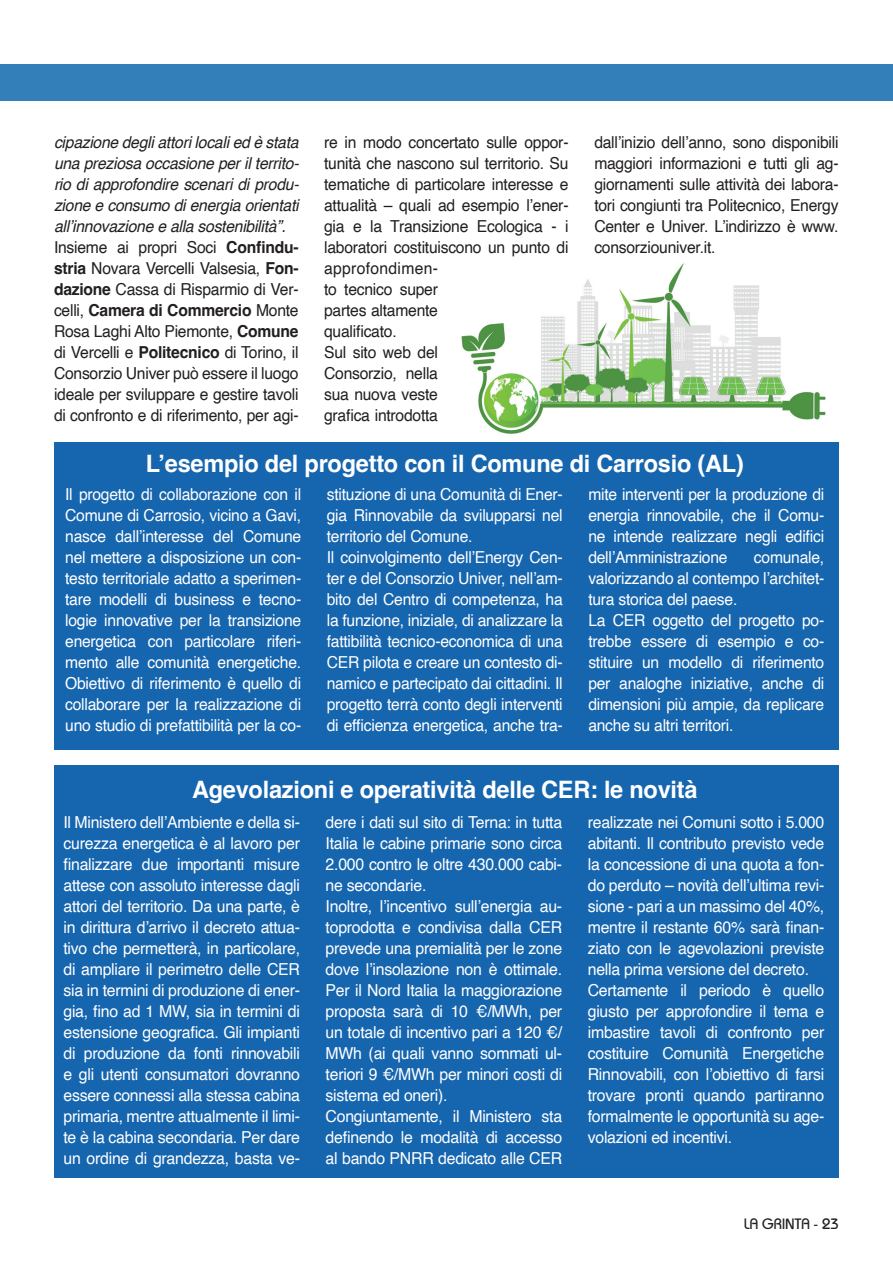
<style>
.page{position:relative;width:893px;height:1263px;background:#fff}
.page>*{position:absolute;margin:0;border:0;box-sizing:border-box;transform-origin:0 0}
.t1{font:700 24px "Helvetica";letter-spacing:-.01em;color:#fff}
.t2{font:16.5px/21px "Helvetica";letter-spacing:-.015em;color:#fff;text-align:justify;scale:.96 1}
.t3{font:16.5px/21px "Helvetica";letter-spacing:-.015em;color:#fff;text-align:justify;scale:.95 1}
.t4{font:16.5px/21px "Helvetica";letter-spacing:-.015em;color:#231f20;text-align:justify;scale:.95 1}
.t5{font:italic 16.5px/21px "Helvetica";letter-spacing:-.015em;color:#231f20;text-align:justify;scale:.95 1}
.t6{font:15px "Bauhaus";color:#231f20}
.s1{font-weight:700}
</style>
<div class="page">
<div style="left:0;top:64px;width:893px;height:36px;background:#337fba"></div>
<img style="left:461px;top:263px;width:365px;height:171px">
<div style="left:54px;top:442px;width:785px;height:307px;background:#1665af"></div>
<div style="left:54px;top:765px;width:785px;height:413px;background:#1665af"></div>
<p class="t5" style="left:54px;top:133px;width:259px">cipazione degli attori locali ed è stata una preziosa occasione per il territo&shy;rio di approfondire scenari di produ&shy;zione e consumo di energia orientati all’innovazione e alla sostenibilità”.</p>
<p class="t4" style="left:54px;top:238px;width:259px">Insieme ai propri Soci <span class="s1">Confindu&shy;stria</span> Novara Vercelli Valsesia, <span class="s1">Fon&shy;dazione</span> Cassa di Risparmio di Ver&shy;celli, <span class="s1">Camera di Commercio</span> Monte Rosa Laghi Alto Piemonte, <span class="s1">Comune </span>di Vercelli e <span class="s1">Politecnico</span> di Torino, il Consorzio Univer può essere il luogo ideale per sviluppare e gestire tavoli di confronto e di riferimento, per agi-</p>
<p class="t4" style="left:324px;top:133px;width:259px;text-align:left">re in modo concertato sulle oppor&shy;tunità che nascono sul territorio. Su tematiche di particolare interesse e attualità – quali ad esempio l’ener&shy;gia e la Transizione Ecologica - i laboratori costituiscono un punto di approfondimen-<br>to tecnico super<br>partes altamente<br>qualificato.</p>
<p class="t4" style="left:324px;top:343px;width:121px">Sul sito web del Consorzio, nella sua nuova veste grafica introdotta</p>
<p class="t4" style="left:594px;top:133px;width:259px">dall’inizio dell’anno, sono disponibili maggiori informazioni e tutti gli ag&shy;giornamenti sulle attività dei labora&shy;tori congiunti tra Politecnico, Energy Center e Univer. L’indirizzo è www. consorziouniver.it.</p>
<p class="t1" style="left:146px;top:449px;width:600px">L’esempio del progetto con il Comune di Carrosio (AL)</p>
<p class="t3" style="left:65px;top:484px;width:250px">Il progetto di collaborazione con il Comune di Carrosio, vicino a Gavi, nasce dall’interesse del Comune nel mettere a disposizione un con&shy;testo territoriale adatto a sperimen&shy;tare modelli di business e tecno&shy;logie innovative per la transizione energetica con particolare riferi&shy;mento alle comunità energetiche.<br>Obiettivo di riferimento è quello di collaborare per la realizzazione di uno studio di prefattibilità per la co-</p>
<p class="t3" style="left:327px;top:484px;width:250px">stituzione di una Comunità di Ener&shy;gia Rinnovabile da svilupparsi nel territorio del Comune.</p>
<p class="t3" style="left:327px;top:547px;width:250px">Il coinvolgimento dell’Energy Cen&shy;ter e del Consorzio Univer, nell’am&shy;bito del Centro di competenza, ha la funzione, iniziale, di analizzare la fattibilità tecnico-economica di una CER pilota e creare un contesto di&shy;namico e partecipato dai cittadini. Il progetto terrà conto degli interventi di efficienza energetica, anche tra-</p>
<p class="t3" style="left:588px;top:484px;width:250px">mite interventi per la produzione di energia rinnovabile, che il Comu&shy;ne intende realizzare negli edifici dell’Amministrazione</p>
<p class="t3" style="left:588px;top:547px;width:250px;text-indent:166px">comunale, valorizzando al contempo l’architet&shy;tura storica del paese.</p>
<p class="t3" style="left:588px;top:610px;width:250px">La CER oggetto del progetto po&shy;trebbe essere di esempio e co&shy;stituire un modello di riferimento per analoghe iniziative, anche di dimensioni più ampie, da replicare anche su altri territori.</p>
<p class="t1" style="left:192px;top:774px;width:507px">Agevolazioni e operatività delle CER: le novità</p>
<p class="t2" style="left:63px;top:812px;width:248px">Il Ministero dell’Ambiente e della si&shy;curezza energetica è al lavoro per finalizzare due importanti misure attese con assoluto interesse dagli attori del territorio. Da una parte, è in dirittura d’arrivo il decreto attua&shy;tivo che permetterà, in particolare, di ampliare il perimetro delle CER sia in termini di produzione di ener&shy;gia, fino ad 1 MW, sia in termini di estensione geografica. Gli impianti di produzione da fonti rinnovabili e gli utenti consumatori dovranno essere connessi alla stessa cabina primaria, mentre attualmente il limi&shy;te è la cabina secondaria. Per dare un ordine di grandezza, basta ve-</p>
<p class="t2" style="left:326px;top:812px;width:248px">dere i dati sul sito di Terna: in tutta Italia le cabine primarie sono circa 2.000 contro le oltre 430.000 cabi&shy;ne secondarie.</p>
<p class="t2" style="left:326px;top:896px;width:248px">Inoltre, l’incentivo sull’energia au&shy;toprodotta e condivisa dalla CER prevede una premialità per le zone dove l’insolazione non è ottimale.<br>Per il Nord Italia la maggiorazione proposta sarà di 10 €/MWh, per un totale di incentivo pari a 120 €/ MWh (ai quali vanno sommati ul&shy;teriori 9 €/MWh per minori costi di sistema ed oneri).</p>
<p class="t2" style="left:326px;top:1106px;width:248px">Congiuntamente, il Ministero sta definendo le modalità di accesso al bando PNRR dedicato alle CER</p>
<p class="t2" style="left:588px;top:812px;width:248px">realizzate nei Comuni sotto i 5.000 abitanti. Il contributo previsto vede la concessione di una quota a fon&shy;do perduto – novità dell’ultima revi&shy;sione - pari a un massimo del 40%, mentre il restante 60% sarà finan&shy;ziato con le agevolazioni previste nella prima versione del decreto.</p>
<p class="t2" style="left:588px;top:980px;width:248px">Certamente il periodo è quello giusto per approfondire il tema e imbastire tavoli di confronto per costituire Comunità Energetiche Rinnovabili, con l’obiettivo di farsi trovare pronti quando partiranno formalmente le opportunità su age&shy;volazioni ed incentivi.</p>
<p class="t6" style="left:744px;top:1214px;width:97px">LA GRINTA - 23</p>
</div>
